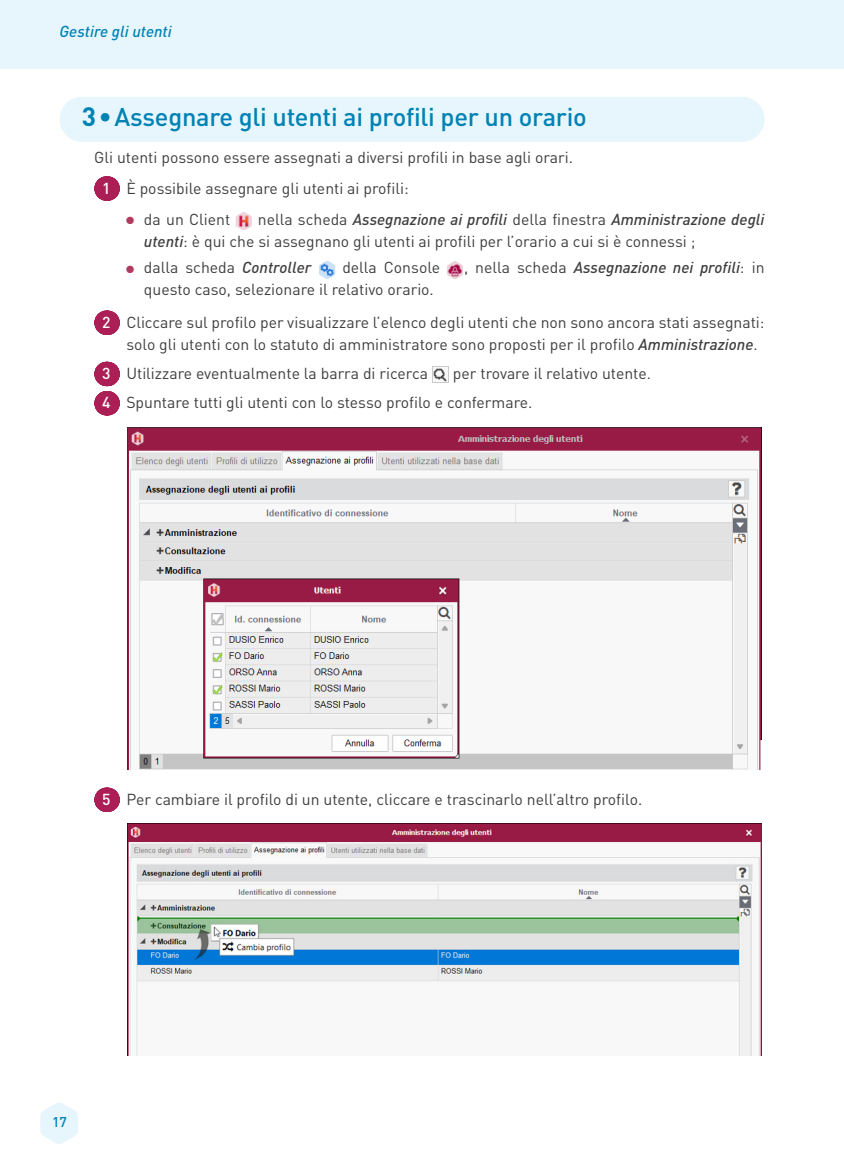
<style>
.page{position:relative;width:844px;height:1166px;background:#fff}
.page>*{position:absolute;margin:0;border:0;box-sizing:border-box;transform-origin:0 0}
.t1{font:500 25.38px "DINOT";letter-spacing:-.01em;color:#0082b4}
.Courant{font:15.75px/21.9px "DINOT";color:#3e3e3f}
.t2{font:italic 500 15.75px "DINOT";color:#3e3e3f}
.t3{font:italic 500 15.75px "DINOT";color:#0082b4}
.s1{font-weight:700;font-size:26.25px}
.s2{font-weight:500;color:#fff}
.s3{font-size:22.75px;color:#b13a61}
.s4{font-weight:500;font-style:italic}
.s5{font-weight:400;font-style:normal}
</style>
<div class="page">
<svg style="left:40px;top:1103px;width:38px;height:41px"></svg>
<div style="left:0;top:0;width:843px;height:69px;background:#e6f6fc"></div>
<div style="left:60px;top:97px;width:704px;height:45px;background:#e6f6fc;border-radius:23px"></div>
<svg style="left:107px;top:176px;width:1px;height:25px"></svg>
<svg style="left:107px;top:310px;width:1px;height:25px"></svg>
<svg style="left:107px;top:362px;width:1px;height:53px"></svg>
<svg style="left:107px;top:787px;width:1px;height:25px"></svg>
<img style="left:235px;top:212px;width:17px;height:17px">
<img style="left:319px;top:261px;width:16px;height:17px">
<img style="left:447px;top:261px;width:16px;height:17px">
<img style="left:432px;top:366px;width:16px;height:17px">
<img style="left:128px;top:427px;width:633px;height:342px">
<img style="left:128px;top:824px;width:633px;height:231px">
<p class="t3" style="left:60px;top:21px;width:114px">Gestire gli utenti</p>
<p class="t1" style="left:82px;top:101px;width:506px"><span class="s1">3•</span>Assegnare gli utenti ai profili per un orario</p>
<p class="Courant" style="left:94px;top:146px;width:480px">Gli utenti possono essere assegnati a diversi profili in base agli orari.</p>
<p class="Courant" style="left:102px;top:177px;width:308px"><span class="s2">1</span> È possibile assegnare gli utenti ai profili:</p>
<p class="Courant" style="left:124px;top:208px;width:108px"><span class="s3">•</span> da un Client</p>
<p class="Courant" style="left:144px;top:208px;width:622px;text-indent:114px">nella scheda <span class="s4">Assegnazione ai profili</span> della finestra <span class="s4">Amministrazione degli utenti</span>: è qui che si assegnano gli utenti ai profili per l’orario a cui si è connessi ;</p>
<p class="Courant" style="left:124px;top:256px;width:189px"><span class="s3">•</span> dalla scheda <span class="s4">Controller</span></p>
<p class="Courant" style="left:342px;top:256px;width:99px">della Console</p>
<p class="t2" style="left:464px;top:258px;width:302px"><span class="s5">, nella scheda</span> Assegnazione nei profili<span class="s5">: in</span></p>
<p class="Courant" style="left:144px;top:278px;width:291px">questo caso, selezionare il relativo orario.</p>
<p class="Courant" style="left:126px;top:311px;width:639px;text-indent:-24px"><span class="s2">2</span> Cliccare sul profilo per visualizzare l’elenco degli utenti che non sono ancora stati assegnati: solo gli utenti con lo statuto di amministratore sono proposti per il profilo <span class="s4">Amministrazione</span>.</p>
<p class="Courant" style="left:102px;top:362px;width:327px"><span class="s2">3</span> Utilizzare eventualmente la barra di ricerca</p>
<p class="Courant" style="left:453px;top:362px;width:199px">per trovare il relativo utente.</p>
<p class="Courant" style="left:102px;top:391px;width:431px"><span class="s2">4</span> Spuntare tutti gli utenti con lo stesso profilo e confermare.</p>
<p class="Courant" style="left:102px;top:788px;width:541px"><span class="s2">5</span> Per cambiare il profilo di un utente, cliccare e trascinarlo nell’altro profilo.</p>
<p class="t3" style="left:52px;top:1113px;width:17px">17</p>
</div>
